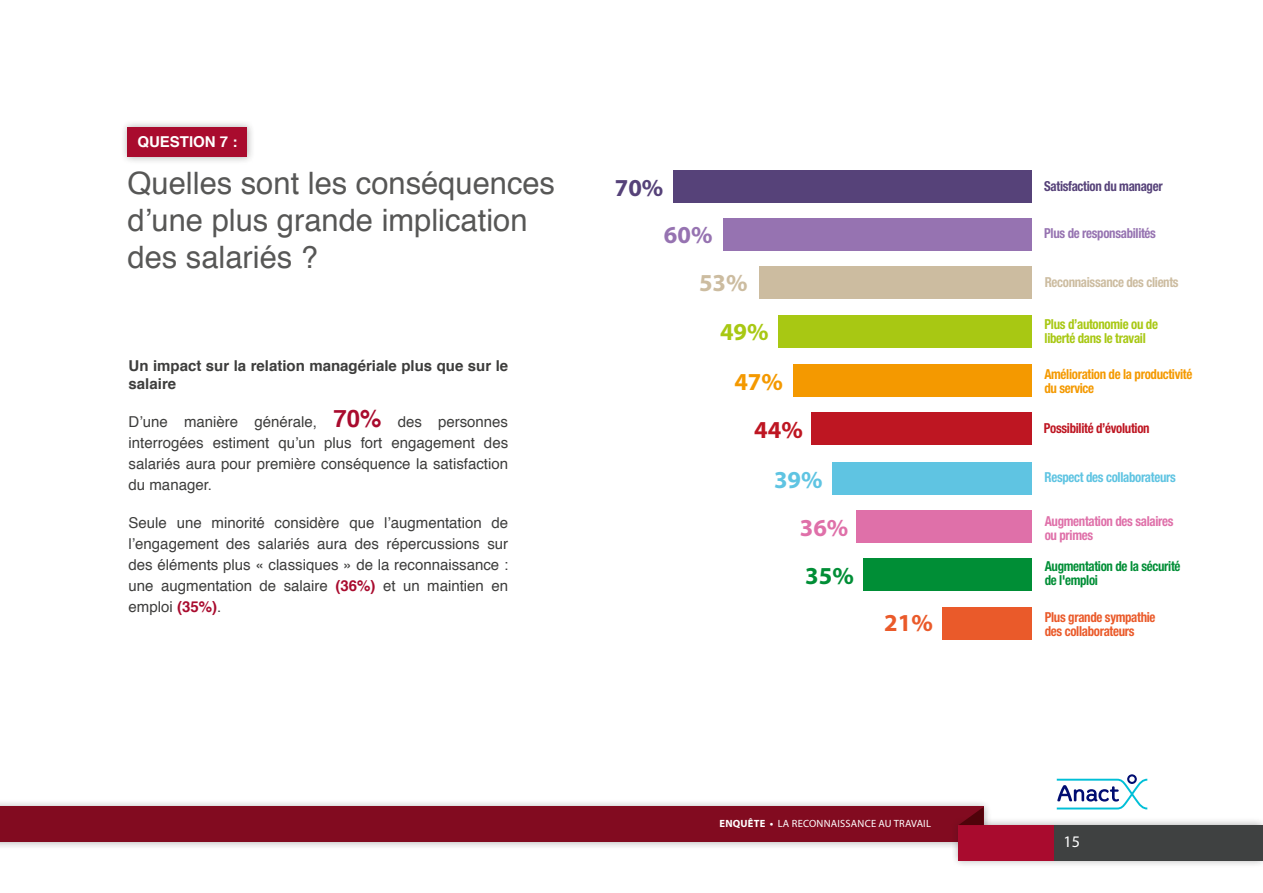
<style>
.page{position:relative;width:1263px;height:893px;background:#fff}
.page>*{position:absolute;margin:0;border:0;box-sizing:border-box;transform-origin:0 0}
.t1{font:30.9px/37px "Helvetica";color:#575756}
.t2{font:700 24.45px "Myriad Pro";color:#9673b1}
.t3{font:700 24.45px "Myriad Pro";color:#564279}
.t4{font:700 24.45px "Myriad Pro";color:#ccbca0}
.t5{font:700 24.45px "Myriad Pro";color:#a8c813}
.t6{font:700 24.45px "Myriad Pro";color:#f49900}
.t7{font:700 24.45px "Myriad Pro";color:#be1622}
.t8{font:700 24.45px "Myriad Pro";color:#5fc4e2}
.t9{font:700 24.45px "Myriad Pro";color:#df70a9}
.t10{font:700 24.45px "Myriad Pro";color:#008e36}
.t11{font:700 24.45px "Myriad Pro";color:#ea5a2a}
.t12{font:16.2px "Myriad Pro";color:#fff}
.t13{font:15px/21px "Helvetica";color:#3d3d3c;text-align:justify}
.t14{font:700 15px/18px "Helvetica";color:#3d3d3c}
.t15{font:700 15px "Helvetica";color:#fff}
.t16{font:700 condensed 13.8px "Helvetica Neue";letter-spacing:-.025em;color:#a8c813;scale:.93 1}
.t17{font:700 condensed 13.8px/14.1px "Helvetica Neue";letter-spacing:-.025em;color:#f49900;scale:.93 1}
.t18{font:700 condensed 13.8px/14.1px "Helvetica Neue";letter-spacing:-.025em;color:#ea5a2a;scale:.93 1}
.t19{font:700 condensed 13.8px/14.1px "Helvetica Neue";letter-spacing:-.025em;color:#008e36;scale:.93 1}
.t20{font:700 condensed 13.8px/14.1px "Helvetica Neue";letter-spacing:-.025em;color:#df70a9;scale:.93 1}
.t21{font:700 condensed 13.8px "Helvetica Neue";letter-spacing:-.025em;color:#ccbca0;scale:.93 1}
.t22{font:700 condensed 13.8px "Helvetica Neue";letter-spacing:-.025em;color:#5fc4e2;scale:.93 1}
.t23{font:700 condensed 13.8px "Helvetica Neue";letter-spacing:-.025em;color:#be1622;scale:.93 1}
.t24{font:700 condensed 13.8px "Helvetica Neue";letter-spacing:-.025em;color:#9673b1;scale:.93 1}
.t25{font:700 condensed 13.8px "Helvetica Neue";letter-spacing:-.025em;color:#564279;scale:.93 1}
.t26{font:10.5px "Myriad Pro";letter-spacing:.02em;color:#fff}
.s1{font-weight:700;font-size:24px;color:#a90b2e}
.s2{font-weight:700;color:#a90b2e}
.s3{font-weight:700}
</style>
<div class="page">
<div style="left:0;top:799px;width:991px;height:51px;background:#1d1d1b;opacity:.35"></div>
<div style="left:0;top:807px;width:984px;height:35px;background:#820b20"></div>
<div style="left:951px;top:817px;width:312px;height:51px;background:#1d1d1b;opacity:.35"></div>
<div style="left:958px;top:825px;width:303px;height:35px;background:#a90b2e"></div>
<svg style="left:958px;top:807px;width:26px;height:18px"></svg>
<div style="left:1054px;top:825px;width:209px;height:35px;background:#3f4141"></div>
<svg style="left:1057px;top:774px;width:90px;height:35px"></svg>
<div style="left:120px;top:120px;width:135px;height:45px;background:#1d1d1b;opacity:.35"></div>
<div style="left:128px;top:128px;width:119px;height:29px;background:#a90b2e"></div>
<div style="left:723px;top:218px;width:309px;height:32px;background:#9673b1"></div>
<div style="left:673px;top:171px;width:359px;height:32px;background:#564279"></div>
<div style="left:760px;top:266px;width:272px;height:32px;background:#ccbca0"></div>
<div style="left:942px;top:608px;width:90px;height:32px;background:#ea5a2a"></div>
<div style="left:778px;top:315px;width:254px;height:32px;background:#a8c813"></div>
<div style="left:794px;top:364px;width:238px;height:32px;background:#f49900"></div>
<div style="left:811px;top:413px;width:221px;height:32px;background:#be1622"></div>
<div style="left:832px;top:462px;width:200px;height:32px;background:#5fc4e2"></div>
<div style="left:857px;top:511px;width:175px;height:32px;background:#df70a9"></div>
<div style="left:863px;top:558px;width:169px;height:32px;background:#008e36"></div>
<p class="t15" style="left:137px;top:130px;width:102px">QUESTION 7 :</p>
<h1 class="t1" style="left:128px;top:166px;width:429px">Quelles sont les conséquences d’une plus grande implication des salariés ?</h1>
<p class="t14" style="left:129px;top:356px;width:381px">Un impact sur la relation managériale plus que sur le salaire</p>
<p class="t13" style="left:129px;top:412px;width:381px">D’une manière générale, <span class="s1">70%</span> des personnes interrogées estiment qu’un plus fort engagement des salariés aura pour première conséquence la satisfaction du manager.</p>
<p class="t13" style="left:129px;top:513px;width:381px">Seule une minorité considère que l’augmentation de l’engagement des salariés aura des répercussions sur des éléments plus « classiques » de la reconnaissance : une augmentation de salaire <span class="s2">(36%)</span> et un maintien en emploi <span class="s2">(35%)</span>.</p>
<h2 class="t3" style="left:615px;top:172px;width:50px">70%</h2>
<p class="t25" style="left:1044px;top:174px;width:129px">Satisfaction du manager</p>
<h2 class="t2" style="left:664px;top:219px;width:50px">60%</h2>
<p class="t24" style="left:1044px;top:222px;width:122px">Plus de responsabilités</p>
<h2 class="t4" style="left:699px;top:267px;width:50px">53%</h2>
<p class="t21" style="left:1045px;top:270px;width:145px">Reconnaissance des clients</p>
<p class="t16" style="left:1044px;top:312px;width:123px">Plus d’autonomie ou de</p>
<h2 class="t5" style="left:720px;top:316px;width:50px">49%</h2>
<p class="t16" style="left:1044px;top:326px;width:110px">liberté dans le travail</p>
<h2 class="t6" style="left:734px;top:365px;width:50px">47%</h2>
<h2 class="t7" style="left:754px;top:414px;width:50px">44%</h2>
<h2 class="t8" style="left:774px;top:463px;width:50px">39%</h2>
<h2 class="t9" style="left:800px;top:512px;width:50px">36%</h2>
<h2 class="t10" style="left:805px;top:559px;width:50px">35%</h2>
<h2 class="t11" style="left:884px;top:607px;width:50px">21%</h2>
<p class="t17" style="left:1044px;top:366px;width:161px">Amélioration de la productivité du service</p>
<p class="t23" style="left:1044px;top:417px;width:115px">Possibilité d’évolution</p>
<p class="t22" style="left:1044px;top:465px;width:143px">Respect des collaborateurs</p>
<p class="t20" style="left:1045px;top:513px;width:140px">Augmentation des salaires ou primes</p>
<p class="t19" style="left:1045px;top:558px;width:147px">Augmentation de la sécurité de l'emploi</p>
<p class="t18" style="left:1045px;top:609px;width:121px">Plus grande sympathie des collaborateurs</p>
<p class="t26" style="left:719px;top:817px;width:213px"><span class="s3">ENQUÊTE •</span> LA RECONNAISSANCE AU TRAVAIL</p>
<p class="t12" style="left:1063px;top:831px;width:18px">15</p>
</div>
